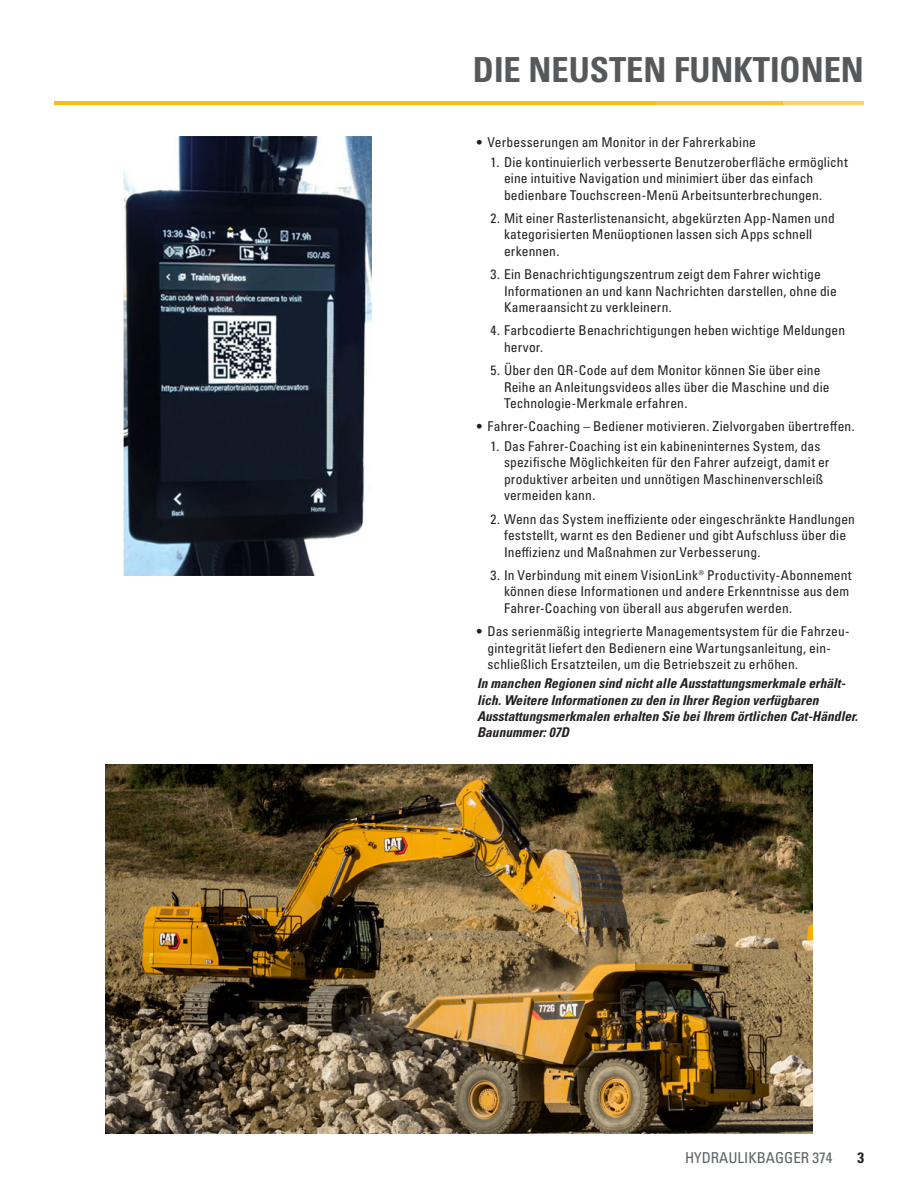
<style>
.page{position:relative;width:918px;height:1188px;background:#fff}
.page>*{position:absolute;margin:0;border:0;box-sizing:border-box;transform-origin:0 0}
.t1{font:34.5px "Univers LTCYR 67 Bold Cond";color:#57585a}
.t2{font:condensed 15px "Univers LTCYR 57";color:#5d6163}
.t3{font:15px "Univers LTCYR 67 Bold Cond";color:#231f20}
.t4{font:condensed 13.5px/16.5px "Univers LTCYR 57";letter-spacing:.01em;color:#231f20}
.t5{font:13.5px/16.2px "Univers LTCYR 67 Bold Cond Obl";color:#231f20}
</style>
<div class="page">
<img style="left:123px;top:136px;width:248px;height:440px">
<img style="left:105px;top:765px;width:708px;height:369px">
<hr style="left:54px;top:101px;width:601px;height:4px;background:#fcba13">
<hr style="left:654px;top:101px;width:128px;height:4px;background:#fcc437">
<hr style="left:782px;top:101px;width:82px;height:4px;background:#fdd266">
<h1 class="t1" style="left:473px;top:48px;width:393px">DIE NEUSTEN FUNKTIONEN</h1>
<p class="t4" style="left:477px;top:134px;width:280px">• Verbesserungen am Monitor in der Fahrerkabine</p>
<p class="t4" style="left:504px;top:153px;width:345px;text-indent:-14px">1. Die kontinuierlich verbesserte Benutzeroberfläche ermöglicht eine intuitive Navigation und minimiert über das einfach bedienbare Touchscreen-Menü Arbeitsunterbrechungen.</p>
<p class="t4" style="left:504px;top:210px;width:332px;text-indent:-14px">2. Mit einer Rasterlistenansicht, abgekürzten App-Namen und kategorisierten Menüoptionen lassen sich Apps schnell erkennen.</p>
<p class="t4" style="left:504px;top:266px;width:334px;text-indent:-14px">3. Ein Benachrichtigungszentrum zeigt dem Fahrer wichtige<br>Informationen an und kann Nachrichten darstellen, ohne die<br>Kameraansicht zu verkleinern.</p>
<p class="t4" style="left:504px;top:322px;width:343px;text-indent:-14px">4. Farbcodierte Benachrichtigungen heben wichtige Meldungen hervor.</p>
<p class="t4" style="left:504px;top:362px;width:327px;text-indent:-14px">5. Über den QR-Code auf dem Monitor können Sie über eine<br>Reihe an Anleitungsvideos alles über die Maschine und die<br>Technologie-Merkmale erfahren.</p>
<p class="t4" style="left:477px;top:418px;width:379px">• Fahrer-Coaching – Bediener motivieren. Zielvorgaben übertreffen.</p>
<p class="t4" style="left:504px;top:438px;width:327px;text-indent:-14px">1. Das Fahrer-Coaching ist ein kabineninternes System, das spezifische Möglichkeiten für den Fahrer aufzeigt, damit er produktiver arbeiten und unnötigen Maschinenverschleiß vermeiden kann.</p>
<p class="t4" style="left:504px;top:510px;width:353px;text-indent:-14px">2. Wenn das System ineffiziente oder eingeschränkte Handlungen feststellt, warnt es den Bediener und gibt Aufschluss über die<br>Ineffizienz und Maßnahmen zur Verbesserung.</p>
<p class="t4" style="left:504px;top:567px;width:349px;text-indent:-14px">3. In Verbindung mit einem VisionLink® Productivity-Abonnement können diese Informationen und andere Erkenntnisse aus dem<br>Fahrer-Coaching von überall aus abgerufen werden.</p>
<p class="t4" style="left:488px;top:623px;width:364px;text-indent:-11px">• Das serienmäßig integrierte Managementsystem für die Fahrzeu&shy;gintegrität liefert den Bedienern eine Wartungsanleitung, ein&shy;schließlich Ersatzteilen, um die Betriebszeit zu erhöhen.</p>
<p class="t5" style="left:477px;top:675px;width:382px">In manchen Regionen sind nicht alle Ausstattungsmerkmale erhält&shy;lich. Weitere Informationen zu den in Ihrer Region verfügbaren Ausstattungsmerkmalen erhalten Sie bei Ihrem örtlichen Cat-Händler.<br>Baunummer: 07D</p>
<p class="t2" style="left:685px;top:1148px;width:149px">HYDRAULIKBAGGER 374</p>
<p class="t3" style="left:857px;top:1148px;width:8px">3</p>
</div>
